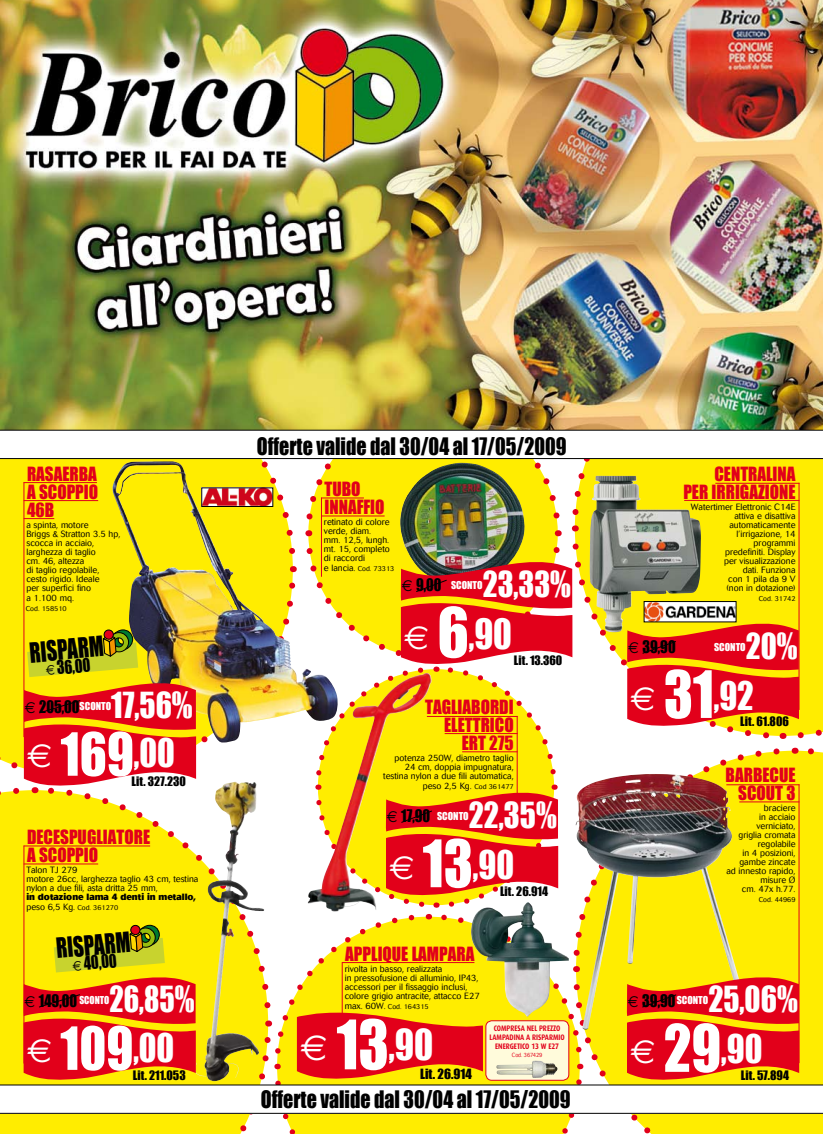
<style>
.page{position:relative;width:823px;height:1134px;background:#fff}
.page>*{position:absolute;margin:0;border:0;box-sizing:border-box;transform-origin:0 0}
.t1{font:55px "Impact";color:#fff;scale:.91 1}
.t2{font:39.2px "Impact";color:#fff;scale:.91 1}
.t3{font:38.3px "Impact";color:#fff;scale:.91 1}
.t4{font:36.3px "Impact";color:#fff;scale:.91 1}
.t5{font:36.2px "Impact";color:#fff;scale:.91 1}
.t6{font:33px "Impact";color:#fff;scale:.91 1}
.t7{font:32.9px "Impact";color:#fff;scale:.91 1}
.t8{font:25.7px "Impact";color:#000;scale:.8 1}
.t9{font:22.1px "Impact";color:#000;scale:.9 1}
.t10{font:18px/18px "Impact";color:#e2001a;text-align:right;scale:.95 1}
.t11{font:17.1px "Impact";color:#000;scale:.85 1}
.t12{font:15.9px "Impact";color:#000;scale:.9 1}
.t13{font:13px "Impact";color:#000}
.t14{font:12px "Impact";color:#000}
.t15{font:10px "Impact";color:#fff}
.t16{font:10px "Impact";color:#fff;scale:.95 1}
.t17{font:300 9px/9px "Cosmos";color:#000;scale:.95 1}
.t18{font:800 9px/10px "Cosmos";color:#000;scale:.95 1}
.t19{font:700 8px "Dax";color:#e2001a;scale:.85 1}
.t20{font:300 7px "Cosmos";color:#000;scale:.95 1}
.t21{font:300 6px "Cosmos";color:#e2001a;scale:.85 1}
.s1{font-family:"Euro Sans";font-size:14px}
.s2{font-family:"Euro Sans"}
.s3{font-size:33px;color:#fff}
.s4{font-weight:300}
.s5{font-weight:300;font-size:7px}
.s6{font-size:9px}
.s7{font-family:"Euro Sans";font-size:33.2px}
.s8{font-size:63.5px}
.s9{font-size:36.2px}
.s10{font-size:7px}
.s11{font-family:"Euro Sans";font-size:33.3px}
.s12{font-size:60.5px}
.s13{font-family:"Euro Sans";font-size:36px}
.s14{font-size:63px}
.s15{font-size:60.3px}
</style>
<div class="page">
<img style="left:0;top:0;width:822px;height:315px">
<img style="left:0;top:315px;width:823px;height:819px">
<img style="left:203px;top:490px;width:68px;height:15px">
<div style="left:201px;top:488px;width:72px;height:19px;border:1px solid #000"></div>
<img style="left:645px;top:603px;width:88px;height:17px">
<div style="left:643px;top:601px;width:92px;height:21px;border:1px solid #000"></div>
<h3 class="t10" style="left:27px;top:465px;width:76px;text-align:justify">RASAERBA A SCOPPIO 46B</h3>
<p class="t17" style="left:26px;top:520px;width:100px">a spinta, motore<br>Briggs &amp; Stratton 3.5 hp, scocca in acciaio, larghezza di taglio<br>cm. 46, altezza<br>di taglio regolabile, cesto rigido. Ideale<br>per superfici fino</p>
<p class="t17" style="left:26px;top:593px;width:52px">a 1.100 mq.</p>
<p class="t20" style="left:26px;top:604px;width:44px">Cod. 158510</p>
<h3 class="t8" style="left:28px;top:637px;width:94px;rotate:-5deg">RISPARM</h3>
<h3 class="t11" style="left:45px;top:658px;width:54px;rotate:-5deg"><span class="s1">e</span> 36,00</h3>
<h3 class="t12" style="left:25px;top:697px;width:188px"><span class="s2">€</span> 205,00 <span class="s3">17,56%</span></h3>
<p class="t15" style="left:80px;top:700px;width:33px">SCONTO</p>
<h1 class="t1" style="left:27px;top:720px;width:164px"><sup>€</sup> 169<sup>,00</sup></h1>
<h3 class="t14" style="left:131px;top:774px;width:56px">LIT. 327.230</h3>
<h3 class="t10" style="left:27px;top:828px;width:20px">DECESP</h3>
<h3 class="t10" style="left:78px;top:828px;width:59px">UGLIATORE</h3>
<h3 class="t10" style="left:27px;top:846px;width:23px">ASCOPPIO</h3>
<p class="t17" style="left:26px;top:866px;width:182px">Talon TJ 279<br>motore 26cc, larghezza taglio 43 cm, testina nylon a due fili, asta dritta 25 mm,</p>
<p class="t18" style="left:26px;top:892px;width:180px">in dotazione lama 4 denti in metallo, <span class="s4">peso 6,5 Kg.</span> <span class="s5">Cod. 361270</span></p>
<h3 class="t8" style="left:55px;top:932px;width:94px;rotate:-5deg">RISPARM</h3>
<h3 class="t11" style="left:72px;top:954px;width:53px;rotate:-5deg"><span class="s1">e</span> 40,00</h3>
<h3 class="t12" style="left:25px;top:991px;width:190px"><span class="s2">€</span> 149,00 <span class="s3">26,85%</span></h3>
<p class="t16" style="left:79px;top:994px;width:33px">SCONTO</p>
<h1 class="t1" style="left:27px;top:1014px;width:163px"><sup>€</sup> 109<sup>,00</sup></h1>
<h3 class="t14" style="left:133px;top:1068px;width:54px">LIT. 211.053</h3>
<h3 class="t9" style="left:257px;top:432px;width:345px">OFFERTE VALIDE DAL 30/04 AL 17/05/2009</h3>
<h3 class="t10" style="left:324px;top:480px;width:65px;text-align:left">TUBO<br>INNAFFIO</h3>
<p class="t17" style="left:324px;top:518px;width:71px">retinato di colore verde, diam. mm. 12,5, lungh. mt. 15, completo di raccordi</p>
<p class="t20" style="left:324px;top:565px;width:76px"><span class="s6">e lancia.</span> Cod. 73313</p>
<h3 class="t7" style="left:401px;top:564px;width:187px"><sup>€</sup> <sup>9,00</sup> 23,33%</h3>
<p class="t15" style="left:451px;top:579px;width:33px">SCONTO</p>
<h3 class="t3" style="left:404px;top:610px;width:120px"><span class="s7">€</span> <span class="s8">6</span><span class="s9">,</span>90</h3>
<h3 class="t14" style="left:513px;top:652px;width:50px">LIT. 13.360</h3>
<h3 class="t10" style="left:425px;top:698px;width:44px">TAGLIABORDI</h3>
<h3 class="t10" style="left:444px;top:716px;width:48px">ELETTRICO</h3>
<h3 class="t10" style="left:461px;top:734px;width:56px">ERT 275</h3>
<p class="t17" style="left:383px;top:753px;width:139px;text-align:right">potenza 250W, diametro taglio<br>24 cm, doppia impugnatura, testina nylon a due fili automatica,</p>
<p class="t17" style="left:422px;top:781px;width:97px">peso 2,5 Kg. <span class="s10">Cod 361477</span></p>
<h3 class="t6" style="left:387px;top:794px;width:188px"><sup>€</sup> <sup>17,90</sup> 22,35%</h3>
<p class="t15" style="left:437px;top:810px;width:33px">SCONTO</p>
<h3 class="t4" style="left:389px;top:842px;width:138px"><span class="s11">€</span> <span class="s12">13</span>,90</h3>
<h3 class="t14" style="left:500px;top:883px;width:50px">LIT. 26.914</h3>
<h3 class="t10" style="left:345px;top:944px;width:81px">APPLIQUE LAMPARA</h3>
<p class="t17" style="left:344px;top:964px;width:144px">rivolta in basso, realizzata<br>in pressofusione di alluminio, IP43, accessori per il fissaggio inclusi, colore grigio antracite, attacco E27</p>
<p class="t20" style="left:344px;top:1002px;width:90px"><span class="s6">max. 60W.</span> Cod. 164315</p>
<h2 class="t2" style="left:300px;top:1021px;width:147px"><span class="s13">€</span> <span class="s14">13</span>,90</h2>
<h3 class="t13" style="left:420px;top:1066px;width:53px">LIT. 26.914</h3>
<p class="t19" style="left:493px;top:1023px;width:80px">COMPRESA NEL PREZZO</p>
<p class="t19" style="left:489px;top:1032px;width:6px">LAMPA</p>
<p class="t19" style="left:509px;top:1032px;width:40px">DINA A RISPARM</p>
<p class="t19" style="left:558px;top:1032px;width:8px">IO</p>
<p class="t19" style="left:495px;top:1041px;width:6px">ENER</p>
<p class="t19" style="left:509px;top:1041px;width:59px">GETICO 13 W E27</p>
<p class="t21" style="left:511px;top:1051px;width:37px">Cod. 367429</p>
<h3 class="t9" style="left:261px;top:1086px;width:345px">OFFERTE VALIDE DAL 30/04 AL 17/05/2009</h3>
<h3 class="t10" style="left:683px;top:465px;width:119px">CENTRALINA<br>PER IRRIGAZIONE</h3>
<p class="t17" style="left:690px;top:502px;width:112px;text-align:right">Watertimer Elettronic C14E attiva e disattiva automaticamente l’irrigazione, 14<br>programmi<br>predefiniti. Display<br>per visualizzazione<br>dati. Funziona<br>con 1 pila da 9 V<br>(non in dotazione)</p>
<p class="t20" style="left:758px;top:594px;width:40px">Cod. 31742</p>
<h3 class="t12" style="left:627px;top:637px;width:54px"><span class="s2">€</span> 39,90</h3>
<h3 class="t7" style="left:745px;top:625px;width:58px">20%</h3>
<p class="t15" style="left:713px;top:640px;width:33px">SCONTO</p>
<h3 class="t5" style="left:630px;top:673px;width:137px"><span class="s7">€</span> <span class="s15">31</span>,92</h3>
<h3 class="t14" style="left:739px;top:714px;width:50px">LIT. 61.806</h3>
<h3 class="t10" style="left:725px;top:766px;width:75px">BARBECUE<br>SCOUT 3</h3>
<p class="t17" style="left:726px;top:804px;width:74px;text-align:right">braciere<br>in acciaio verniciato,<br>griglia cromata regolabile<br>in 4 posizioni, gambe zincate<br>ad innesto rapido, misure Ø<br>cm. 47x h.77.</p>
<p class="t20" style="left:758px;top:896px;width:40px">Cod. 44969</p>
<h3 class="t6" style="left:627px;top:979px;width:188px"><sup>€</sup> <sup>39,90</sup> 25,06%</h3>
<p class="t15" style="left:676px;top:994px;width:33px">SCONTO</p>
<h3 class="t4" style="left:630px;top:1027px;width:146px"><span class="s11">€</span> <span class="s12">29</span>,90</h3>
<h3 class="t14" style="left:740px;top:1068px;width:50px">LIT. 57.894</h3>
</div>
